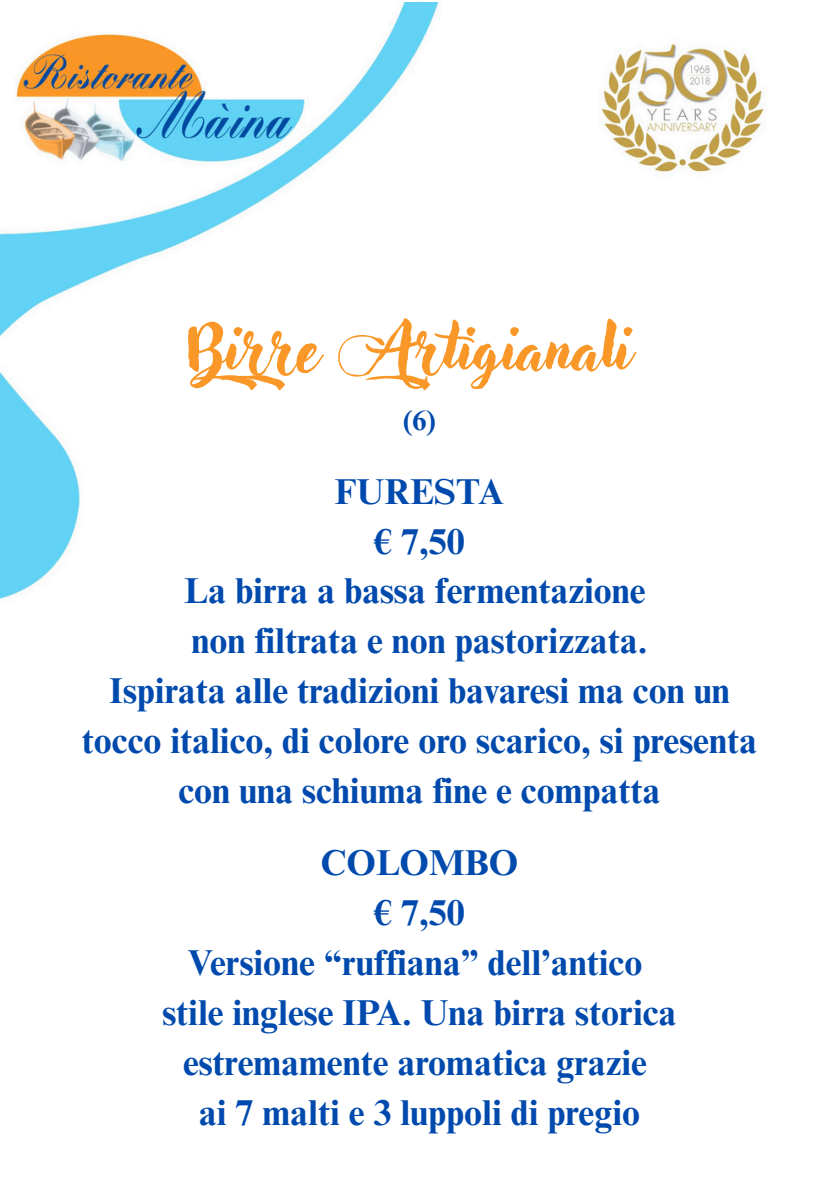
<style>
.page{position:relative;width:839px;height:1191px;background:#fff}
.page>*{position:absolute;margin:0;border:0;box-sizing:border-box;transform-origin:0 0}
.t1{font:64px "Adlery Pro Swash";color:#f99829}
.t2{font:700 36px/50px "Times NRMT Pro";color:#004aad;text-align:center}
.t3{font:700 28px "Times NRMT Pro";color:#004aad}
</style>
<div class="page">
<img style="left:0;top:3px;width:764px;height:597px">
<p class="t1" style="left:185px;top:318px;width:447px">Bire Artigianali</p>
<p class="t3" style="left:403px;top:410px;width:34px">(6)</p>
<h1 class="t2" style="left:335px;top:471px;width:171px">FURESTA</h1>
<p class="t2" style="left:374px;top:521px;width:92px">€ 7,50</p>
<p class="t2" style="left:184px;top:571px;width:463px">La birra a bassa fermentazione</p>
<p class="t2" style="left:191px;top:621px;width:458px">non filtrata e non pastorizzata.</p>
<p class="t2" style="left:82px;top:671px;width:676px">Ispirata alle tradizioni bavaresi ma con un tocco italico, di colore oro scarico, si presenta con una schiuma fine e compatta</p>
<p class="t2" style="left:320px;top:842px;width:199px">COLOMBO</p>
<p class="t2" style="left:374px;top:892px;width:92px">€ 7,50</p>
<p class="t2" style="left:187px;top:942px;width:456px">Versione “ruffiana” dell’antico</p>
<p class="t2" style="left:162px;top:992px;width:515px">stile inglese IPA. Una birra storica estremamente aromatica grazie</p>
<p class="t2" style="left:199px;top:1092px;width:443px">ai 7 malti e 3 luppoli di pregio</p>
</div>
